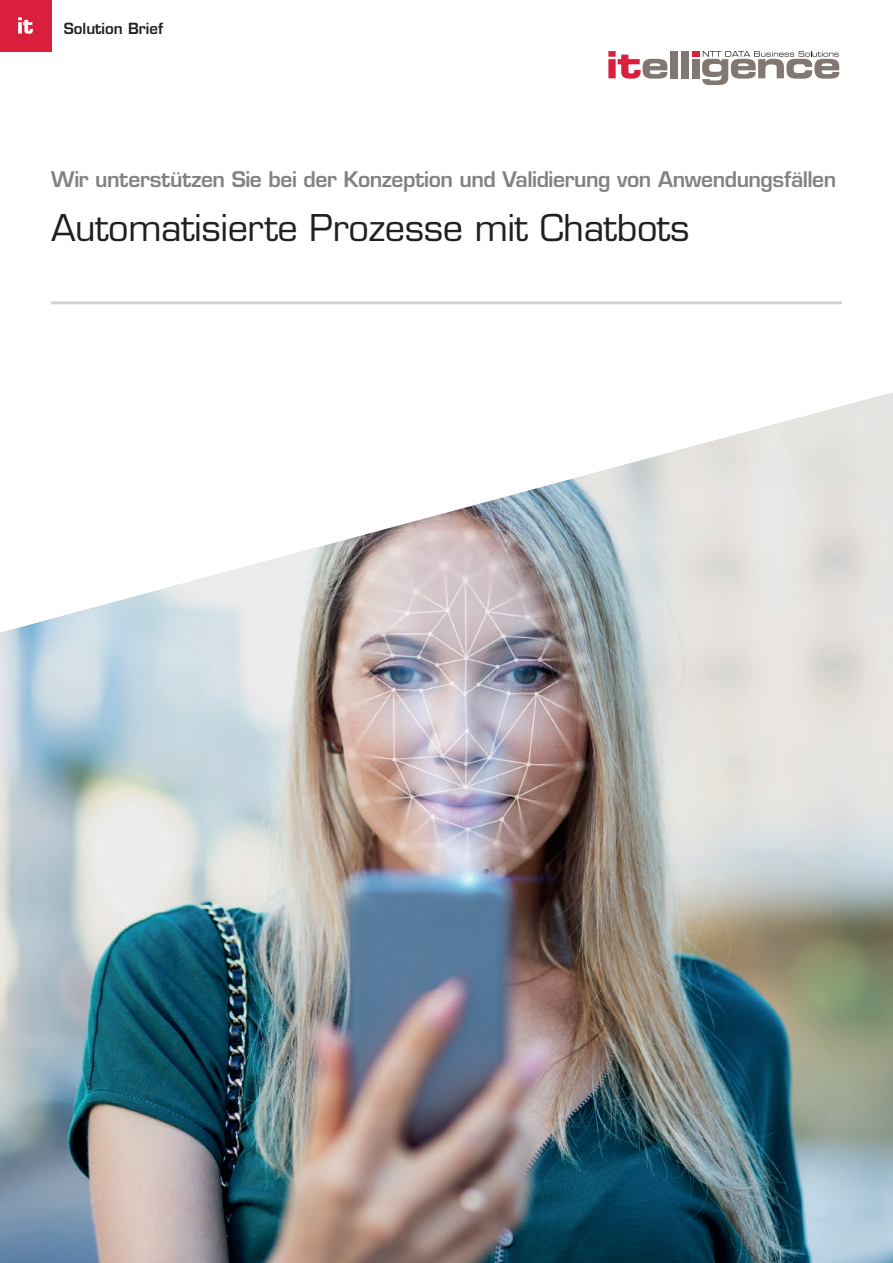
<style>
.page{position:relative;width:893px;height:1263px;background:#fff}
.page>*{position:absolute;margin:0;border:0;box-sizing:border-box;transform-origin:0 0}
.t1{font:500 36px "Eurostile LTCE";letter-spacing:-.01em;color:#231f20}
.t2{font:600 21px "Eurostile LTCE";letter-spacing:-.02em;color:#808285}
.t3{font:600 15px "Eurostile LTCE";color:#231f20}
</style>
<div class="page">
<div style="left:0;top:0;width:51px;height:51px;background:#da1f3d"></div>
<svg style="left:18px;top:17px;width:15px;height:17px"></svg>
<hr style="left:51px;top:301px;width:791px;height:3px;background:#d1d2d4">
<svg style="left:608px;top:51px;width:59px;height:28px"></svg>
<div style="left:670px;top:51px;width:7px;height:27px;background:#817873"></div>
<div style="left:681px;top:51px;width:7px;height:27px;background:#817873"></div>
<div style="left:692px;top:51px;width:7px;height:6px;background:#da1f3d"></div>
<div style="left:692px;top:59px;width:7px;height:19px;background:#817873"></div>
<svg style="left:702px;top:51px;width:137px;height:34px"></svg>
<img style="left:0;top:392px;width:893px;height:871px">
<p class="t3" style="left:64px;top:19px;width:101px">Solution Brief</p>
<p class="t2" style="left:51px;top:166px;width:787px">Wir unterstützen Sie bei der Konzeption und Validierung von Anwendungsfällen</p>
<h1 class="t1" style="left:51px;top:206px;width:640px">Automatisierte Prozesse mit Chatbots</h1>
</div>
